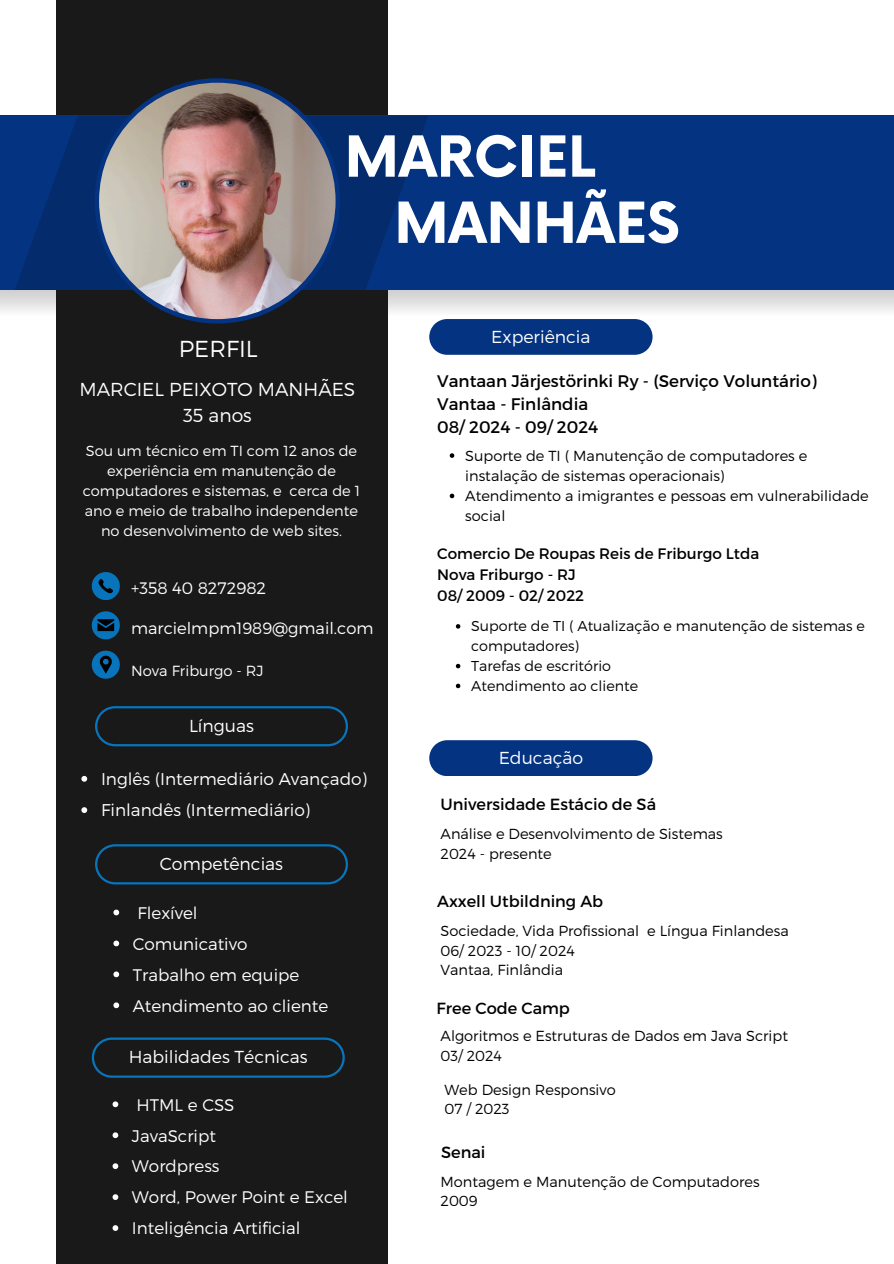
<style>
.page{position:relative;width:894px;height:1264px;background:#fff}
.page>*{position:absolute;margin:0;border:0;box-sizing:border-box;transform-origin:0 0}
.t1{font:700 55.05px "Now";color:#fff}
.t2{font:300 23.1px "Montserrat";color:#fff}
.t3{font:300 18.75px/25.5px "Montserrat";color:#fff;text-align:center}
.t4{font:300 17.25px "Montserrat";color:#fff}
.t5{font:300 16.95px "Montserrat";color:#fff}
.t6{font:300 16.8px "Montserrat";color:#fff}
.t7{font:16.8px/23.1px "Montserrat";color:#010101}
.t8{font:300 16.65px "Montserrat";color:#fff}
.t9{font:300 16.35px "Montserrat";color:#fff}
.t10{font:16.2px "Montserrat";color:#010101}
.t11{font:16.05px "Montserrat";color:#010101}
.t12{font:15.15px/21px "Montserrat";color:#010101}
.t13{font:300 14.7px "Montserrat";color:#fff}
.t14{font:300 14.55px/20.1px "Montserrat";color:#010101}
.t15{font:300 14.55px/19.8px "Montserrat";color:#fff;text-align:center}
.t16{font:300 14.25px/19.8px "Montserrat";color:#010101}
</style>
<div class="page">
<svg style="left:0;top:290px;width:893px;height:41px"></svg>
<div style="left:56px;top:0;width:331px;height:1263px;background:#191919"></div>
<svg style="left:429px;top:319px;width:223px;height:36px;background:#0d3b86"></svg>
<div style="left:429px;top:740px;width:223px;height:36px;background:#043382"></div>
<div style="left:0;top:116px;width:893px;height:174px;background:#043382"></div>
<svg style="left:95px;top:706px;width:253px;height:40px"></svg>
<svg style="left:95px;top:844px;width:253px;height:40px"></svg>
<svg style="left:15px;top:116px;width:413px;height:174px;fill:#042b6b"></svg>
<img style="left:95px;top:78px;width:245px;height:245px">
<svg style="left:92px;top:611px;width:28px;height:28px"></svg>
<svg style="left:92px;top:572px;width:28px;height:28px"></svg>
<svg style="left:92px;top:650px;width:28px;height:28px"></svg>
<svg style="left:449px;top:453px;width:5px;height:5px"></svg>
<svg style="left:449px;top:493px;width:5px;height:5px"></svg>
<svg style="left:81px;top:776px;width:6px;height:5px"></svg>
<svg style="left:81px;top:807px;width:6px;height:6px"></svg>
<svg style="left:113px;top:909px;width:6px;height:6px"></svg>
<svg style="left:113px;top:940px;width:6px;height:6px"></svg>
<svg style="left:113px;top:971px;width:6px;height:6px"></svg>
<svg style="left:113px;top:1002px;width:6px;height:6px"></svg>
<svg style="left:455px;top:624px;width:5px;height:4px"></svg>
<svg style="left:455px;top:664px;width:5px;height:4px"></svg>
<svg style="left:455px;top:683px;width:5px;height:5px"></svg>
<svg style="left:92px;top:1037px;width:252px;height:40px"></svg>
<svg style="left:112px;top:1101px;width:6px;height:6px"></svg>
<svg style="left:112px;top:1132px;width:6px;height:6px"></svg>
<svg style="left:112px;top:1163px;width:6px;height:5px"></svg>
<svg style="left:112px;top:1194px;width:6px;height:5px"></svg>
<svg style="left:112px;top:1225px;width:6px;height:5px"></svg>
<h4 class="t2" style="left:179px;top:334px;width:80px">PERFIL</h4>
<h4 class="t1" style="left:345px;top:127px;width:252px">MARCIEL</h4>
<h3 class="t1" style="left:394px;top:193px;width:287px">MANHÃES</h3>
<p class="t4" style="left:491px;top:325px;width:101px">Experiência</p>
<p class="t3" style="left:79px;top:375px;width:277px">MARCIEL PEIXOTO MANHÃES<br>35 anos</p>
<h4 class="t15" style="left:83px;top:440px;width:279px">Sou um técnico em TI com 12 anos de experiência em manutenção de computadores e sistemas, e cerca de 1 ano e meio de trabalho independente</h4>
<p class="t15" style="left:101px;top:520px;width:242px">no desenvolvimento de web sites.</p>
<p class="t8" style="left:131px;top:577px;width:136px">+358 40 8272982</p>
<p class="t9" style="left:131px;top:618px;width:244px">marcielmpm1989@gmail.com</p>
<h3 class="t13" style="left:131px;top:661px;width:134px">Nova Friburgo - RJ</h3>
<p class="t4" style="left:189px;top:714px;width:66px">Línguas</p>
<p class="t5" style="left:101px;top:768px;width:267px">Inglês (Intermediário Avançado)</p>
<p class="t5" style="left:101px;top:799px;width:211px">Finlandês (Intermediário)</p>
<p class="t4" style="left:160px;top:852px;width:125px">Competências</p>
<h3 class="t6" style="left:137px;top:901px;width:62px">Flexível</h3>
<p class="t6" style="left:133px;top:932px;width:116px">Comunicativo</p>
<p class="t6" style="left:133px;top:963px;width:168px">Trabalho em equipe</p>
<p class="t6" style="left:133px;top:994px;width:197px">Atendimento ao cliente</p>
<h4 class="t4" style="left:129px;top:1046px;width:180px">Habilidades Técnicas</h4>
<p class="t6" style="left:136px;top:1093px;width:99px">HTML e CSS</p>
<p class="t6" style="left:132px;top:1124px;width:85px">JavaScript</p>
<p class="t6" style="left:132px;top:1155px;width:89px">Wordpress</p>
<h4 class="t6" style="left:132px;top:1186px;width:217px">Word, Power Point e Excel</h4>
<p class="t6" style="left:132px;top:1217px;width:170px">Inteligência Artificial</p>
<h3 class="t7" style="left:437px;top:368px;width:381px">Vantaan Järjestörinki Ry - (Serviço Voluntário)<br>Vantaa - Finlândia<br>08/ 2024 - 09/ 2024</h3>
<p class="t14" style="left:465px;top:444px;width:343px">Suporte de TI ( Manutenção de computadores e instalação de sistemas operacionais)</p>
<p class="t14" style="left:465px;top:485px;width:405px">Atendimento a imigrantes e pessoas em vulnerabilidade social</p>
<p class="t12" style="left:437px;top:542px;width:323px">Comercio De Roupas Reis de Friburgo Ltda<br>Nova Friburgo - RJ<br>08/ 2009 - 02/ 2022</p>
<p class="t16" style="left:471px;top:615px;width:395px">Suporte de TI ( Atualização e manutenção de sistemas e computadores)</p>
<p class="t16" style="left:471px;top:655px;width:141px">Tarefas de escritório</p>
<h4 class="t16" style="left:471px;top:675px;width:168px">Atendimento ao cliente</h4>
<h2 class="t4" style="left:498px;top:746px;width:86px">Educação</h2>
<p class="t10" style="left:440px;top:793px;width:217px">Universidade Estácio de Sá</p>
<p class="t14" style="left:440px;top:823px;width:284px">Análise e Desenvolvimento de Sistemas</p>
<p class="t14" style="left:440px;top:842px;width:113px">2024 - presente</p>
<h3 class="t11" style="left:437px;top:890px;width:167px">Axxell Utbildning Ab</h3>
<h4 class="t14" style="left:440px;top:920px;width:349px">Sociedade, Vida Profissional e Língua Finlandesa</h4>
<p class="t14" style="left:440px;top:939px;width:136px">06/ 2023 - 10/ 2024</p>
<p class="t14" style="left:440px;top:958px;width:124px">Vantaa, Finlândia</p>
<p class="t10" style="left:436px;top:997px;width:135px">Free Code Camp</p>
<p class="t14" style="left:440px;top:1025px;width:349px">Algoritmos e Estruturas de Dados em Java Script</p>
<p class="t14" style="left:440px;top:1044px;width:63px">03/ 2024</p>
<p class="t14" style="left:444px;top:1078px;width:173px">Web Design Responsivo</p>
<p class="t14" style="left:444px;top:1098px;width:67px">07 / 2023</p>
<h3 class="t10" style="left:441px;top:1141px;width:46px">Senai</h3>
<h1 class="t14" style="left:440px;top:1171px;width:320px">Montagem e Manutenção de Computadores</h1>
<h1 class="t14" style="left:440px;top:1190px;width:39px">2009</h1>
</div>
